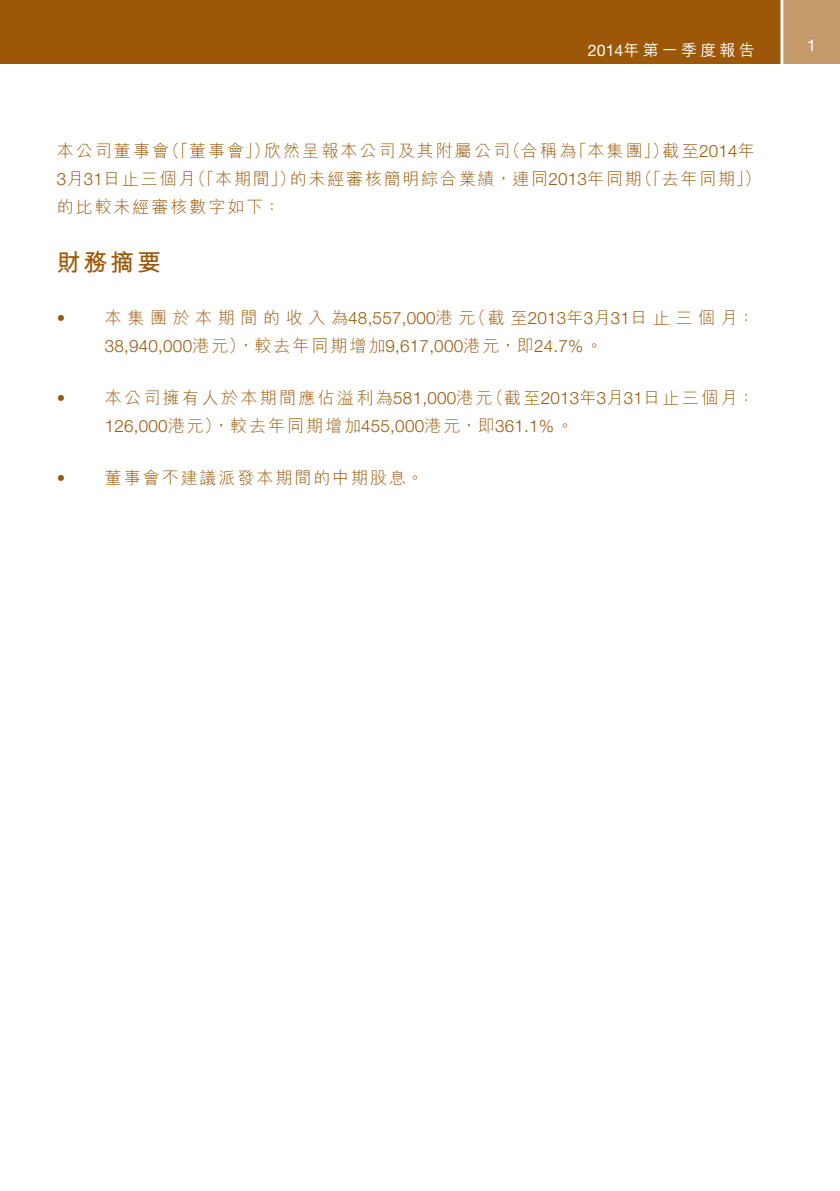
<style>
.page{position:relative;width:840px;height:1191px;background:#fff}
.page>*{position:absolute;margin:0;border:0;box-sizing:border-box;transform-origin:0 0}
.t1{font:700 24px "M Hei HK";color:#9c5708}
.t2{font:300 17px/28px "M Hei HK";letter-spacing:.12em;color:#9c5708}
.t3{font:300 17px "Helvetica Neue LT Std";letter-spacing:.015em;color:#9c5708}
.t4{font:300 17px "M Hei HK";letter-spacing:.14em;color:#9c5708}
.t5{font:300 17px "M Hei HK";letter-spacing:.33em;color:#9c5708}
.t6{font:500 16px "M Hei HK";letter-spacing:.2em;color:#fff}
.t7{font:16px "Helvetica Neue LT Std";color:#fff}
.s1{font-family:"Helvetica Neue LT Std";font-weight:400}
.s2{font-family:"M Hei HK"}
.s3{font-family:"Helvetica Neue LT Std"}
</style>
<div class="page">
<div style="left:0;top:0;width:839px;height:64px;background:#9c5708"></div>
<div style="left:781px;top:0;width:58px;height:64px;background:#c49a6b"></div>
<hr style="left:780px;top:0;width:2px;height:64px;background:#fff">
<p class="t6" style="left:587px;top:39px;width:168px"><span class="s1">2014</span>年第一季度報告</p>
<p class="t7" style="left:806px;top:35px;width:10px">1</p>
<p class="t2" style="left:163px;top:136px;width:109px">（「董事會」）</p>
<p class="t2" style="left:503px;top:136px;width:74px">（合稱為</p>
<p class="t2" style="left:570px;top:136px;width:100px">「本集團」）</p>
<p class="t2" style="left:264px;top:136px;width:247px">欣然呈報本公司及其附屬公司</p>
<p class="t2" style="left:57px;top:136px;width:114px">本公司董事會</p>
<p class="t3" style="left:662px;top:140px;width:94px"><span class="s2">截至</span>2014<span class="s2">年</span></p>
<p class="t2" style="left:189px;top:164px;width:108px">（「本期間」）</p>
<p class="t2" style="left:635px;top:164px;width:127px">（「去年同期 (「</p>
<p class="t2" style="left:289px;top:164px;width:353px">的未經審核簡明綜合業績，連同<span class="s3">2013</span>年同期</p>
<p class="t2" style="left:57px;top:164px;width:225px">月<span class="s3">3 31</span>日止三個月<br>的比較未經審核數字如下：</p>
<h1 class="t1" style="left:57px;top:245px;width:106px">財務摘要</h1>
<p class="t3" style="left:57px;top:307px;width:10px">•</p>
<p class="t3" style="left:57px;top:387px;width:10px">•</p>
<p class="t3" style="left:57px;top:467px;width:10px">•</p>
<p class="t5" style="left:469px;top:306px;width:287px">（截至<span class="s3">2013</span>年月<span class="s3">3 31</span>日止三個月：</p>
<p class="t5" style="left:105px;top:306px;width:372px">本集團於本期間的收入為<span class="s3">48,557,000</span>港元</p>
<p class="t3" style="left:105px;top:335px;width:499px">38,940,000<span class="s2">港元，）較去年同期增加</span>9,617,000<span class="s2">港元，即</span>24.7%<span class="s2">。</span></p>
<p class="t4" style="left:486px;top:386px;width:269px">（截至<span class="s3">2013</span>年月<span class="s3">3 31</span>日止三個月：</p>
<p class="t4" style="left:105px;top:386px;width:389px">本公司擁有人於本期間應佔溢利為<span class="s3">581,000</span>港元</p>
<p class="t3" style="left:105px;top:415px;width:470px">126,000<span class="s2">港元，）較去年同期增加</span>455,000<span class="s2">港元，即</span>361.1%<span class="s2">。</span></p>
<p class="t2" style="left:105px;top:463px;width:320px">董事會不建議派發本期間的中期股息。</p>
</div>
